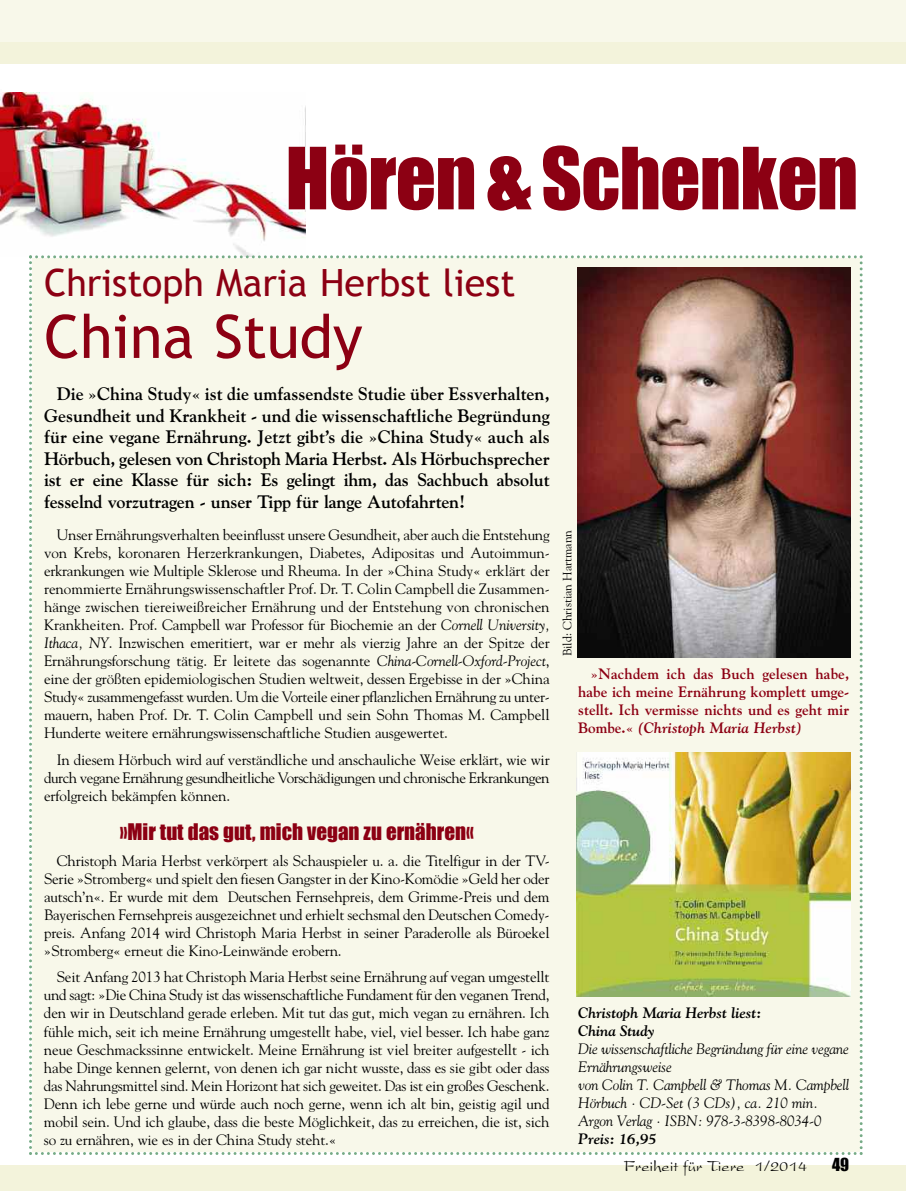
<style>
.page{position:relative;width:906px;height:1191px;background:#fff}
.page>*{position:absolute;margin:0;border:0;box-sizing:border-box;transform-origin:0 0}
.t1{font:79.05px "Impact";letter-spacing:-.01em;color:#8c0013}
.t2{font:60px "Trebuchet MS";color:#8c0013}
.t3{font:37.5px "Trebuchet MS";color:#8c0013}
.t4{font:21px "Impact";color:#8c0013}
.t5{font:700 18px/21.6px "Goudy";letter-spacing:-.01em;color:#000;text-align:justify}
.t6{font:16.5px "President Plain";color:#000}
.t7{font:16.5px "Impact";color:#000}
.t8{font:15px/18px "Goudy";letter-spacing:-.01em;color:#000;text-align:justify}
.t9{font:italic 15px/18px "Goudy";letter-spacing:-.01em;color:#000}
.t10{font:700 15px/18px "Goudy";color:#8c0013;text-align:justify}
.t11{font:italic 700 15px/18px "Goudy";letter-spacing:-.01em;color:#000}
.t12{font:12px "Goudy";color:#000}
.s1{font-style:italic}
</style>
<div class="page">
<img style="left:0;top:92px;width:305px;height:163px">
<div style="left:0;top:41px;width:906px;height:23px;background:#f3f3db"></div>
<div style="left:0;top:0;width:906px;height:42px;background:#f8f8ea"></div>
<div style="left:0;top:1165px;width:906px;height:26px;background:#f3f3db"></div>
<div style="left:29px;top:255px;width:833px;height:900px;background:#f8f8ea"></div>
<img style="left:577px;top:752px;width:273px;height:244px">
<img style="left:577px;top:267px;width:273px;height:390px">
<h1 class="t1" style="left:285px;top:130px;width:574px">Hören&amp;Schenken</h1>
<h3 class="t3" style="left:44px;top:261px;width:473px">Christoph Maria Herbst liest</h3>
<h2 class="t2" style="left:44px;top:302px;width:320px">China Study</h2>
<p class="t5" style="left:44px;top:383px;width:507px;text-indent:13px">Die »China Study« ist die umfassendste Studie über Essverhalten, Gesundheit und Krankheit - und die wissenschaftliche Begründung für eine vegane Ernährung. Jetzt gibt’s die »China Study« auch als Hörbuch, gelesen von Christoph Maria Herbst. Als Hörbuchsprecher ist er eine Klasse für sich: Es gelingt ihm, das Sachbuch absolut fesselnd vorzutragen - unser Tipp für lange Autofahrten!</p>
<p class="t8" style="left:44px;top:526px;width:507px;text-indent:13px">Unser Ernährungsverhalten beeinflusst unsere Gesundheit, aber auch die Entstehung von Krebs, koronaren Herzerkrankungen, Diabetes, Adipositas und Autoimmun&shy;erkrankungen wie Multiple Sklerose und Rheuma. In der »China Study« erklärt der renommierte Ernährungswissenschaftler Prof. Dr. T. Colin Campbell die Zusammen&shy;hänge zwischen tiereiweißreicher Ernährung und der Entstehung von chronischen Krankheiten. Prof. Campbell war Professor für Biochemie an der <span class="s1">Cornell University, Ithaca, NY</span>. Inzwischen emeritiert, war er mehr als vierzig Jahre an der Spitze der Ernährungsforschung tätig. Er leitete das sogenannte <span class="s1">China-Cornell-Oxford-Project</span>, eine der größten epidemiologischen Studien weltweit, dessen Ergebisse in der »China Study« zusammengefasst wurden. Um die Vorteile einer pflanzlichen Ernährung zu unter&shy;mauern, haben Prof. Dr. T. Colin Campbell und sein Sohn Thomas M. Campbell Hunderte weitere ernährungswissenschaftliche Studien ausgewertet.</p>
<p class="t8" style="left:44px;top:750px;width:507px;text-indent:13px">In diesem Hörbuch wird auf verständliche und anschauliche Weise erklärt, wie wir durch vegane Ernährung gesundheitliche Vorschädigungen und chronische Erkrankungen erfolgreich bekämpfen können.</p>
<h3 class="t4" style="left:120px;top:818px;width:356px">»Mir tut das gut, mich vegan zu ernähren«</h3>
<p class="t8" style="left:44px;top:852px;width:507px;text-indent:13px">Christoph Maria Herbst verkörpert als Schauspieler u. a. die Titelfigur in der TV-Serie »Stromberg« und spielt den fiesen Gangster in der Kino-Komödie »Geld her oder autsch’n«. Er wurde mit dem Deutschen Fernsehpreis, dem Grimme-Preis und dem Bayerischen Fernsehpreis ausgezeichnet und erhielt sechsmal den Deutschen Comedy&shy;preis. Anfang 2014 wird Christoph Maria Herbst in seiner Paraderolle als Büroekel »Stromberg« erneut die Kino-Leinwände erobern.</p>
<p class="t8" style="left:44px;top:968px;width:507px;text-indent:13px">Seit Anfang 2013 hat Christoph Maria Herbst seine Ernährung auf vegan umgestellt und sagt: »Die China Study ist das wissenschaftliche Fundament für den veganen Trend, den wir in Deutschland gerade erleben. Mit tut das gut, mich vegan zu ernähren. Ich fühle mich, seit ich meine Ernährung umgestellt habe, viel, viel besser. Ich habe ganz neue Geschmackssinne entwickelt. Meine Ernährung ist viel breiter aufgestellt - ich habe Dinge kennen gelernt, von denen ich gar nicht wusste, dass es sie gibt oder dass das Nahrungsmittel sind. Mein Horizont hat sich geweitet. Das ist ein großes Geschenk.<br>Denn ich lebe gerne und würde auch noch gerne, wenn ich alt bin, geistig agil und mobil sein. Und ich glaube, dass die beste Möglichkeit, das zu erreichen, die ist, sich so zu ernähren, wie es in der China Study steht.«</p>
<p class="t12" style="left:560px;top:656px;width:128px;rotate:-90deg">Bild: Christian Hartmann</p>
<p class="t10" style="left:578px;top:664px;width:272px;text-indent:13px">»Nachdem ich das Buch gelesen habe, habe ich meine Ernährung komplett umge&shy;stellt. Ich vermisse nichts und es geht mir Bombe.« <span class="s1">(Christoph Maria Herbst)</span></p>
<p class="t11" style="left:578px;top:1004px;width:185px">Christoph Maria Herbst liest:<br>China Study</p>
<p class="t9" style="left:578px;top:1040px;width:272px">Die wissenschaftliche Begründung für eine vegane Ernährungsweise<br>von Colin T. Campbell &amp; Thomas M. Campbell Hörbuch · CD-Set (3 CDs), ca. 210 min.<br>Argon Verlag · ISBN: 978-3-8398-8034-0</p>
<p class="t11" style="left:578px;top:1130px;width:80px">Preis: 16,95</p>
<p class="t6" style="left:624px;top:1159px;width:184px">Freiheit für Tiere 1/2014</p>
<p class="t7" style="left:832px;top:1154px;width:19px">49</p>
</div>
